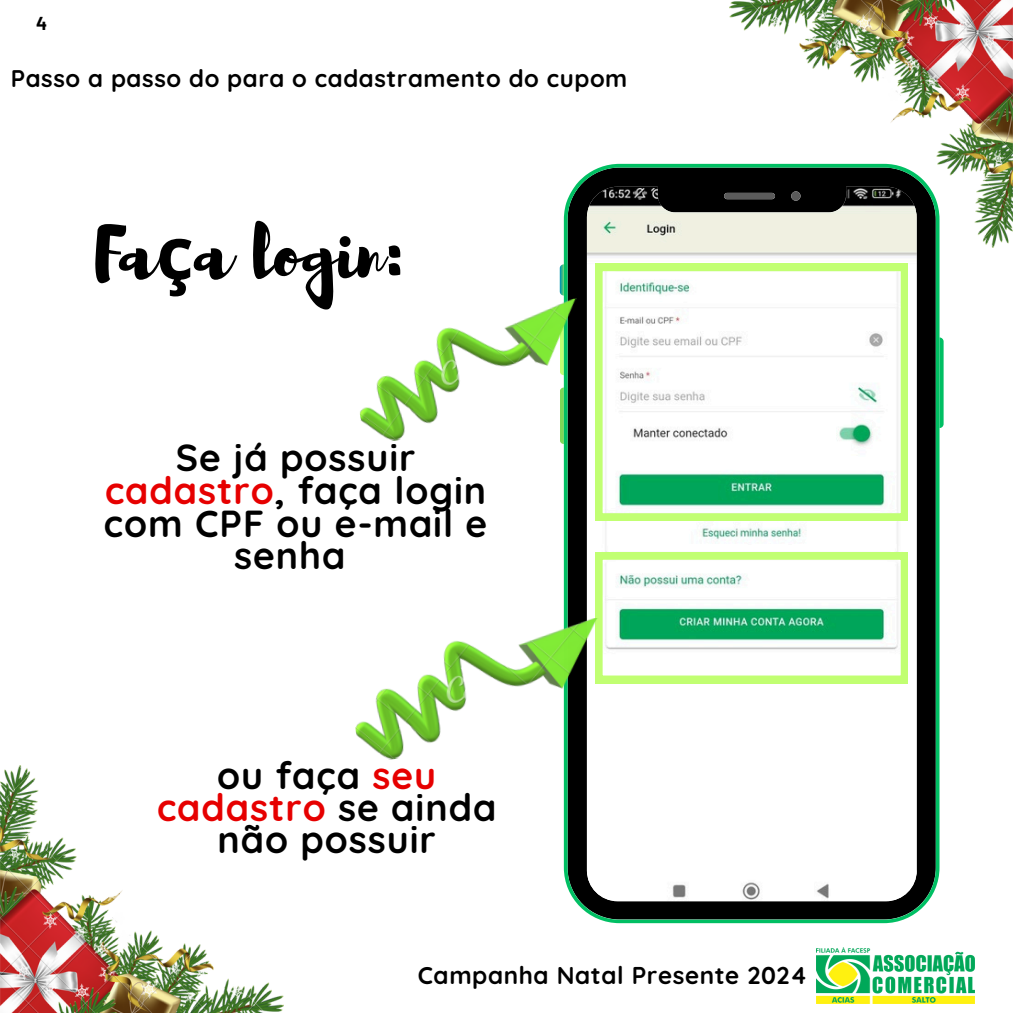
<style>
.page{position:relative;width:1013px;height:1013px;background:#fff}
.page>*{position:absolute;margin:0;border:0;box-sizing:border-box;transform-origin:0 0}
.t1{font:72.5px "Brusher";color:#000}
.t2{font:700 37.5px/32.8px "Quicksand";letter-spacing:.025em;color:#000;text-align:center}
.t3{font:700 24.25px "Quicksand";letter-spacing:.025em;color:#000}
.t4{font:700 24px "Quicksand";letter-spacing:.025em;color:#000}
.t5{font:700 18.25px "Barlow";color:#000}
.s1{font-family:"Noto Sans";font-weight:700}
.s2{color:#e60000}
</style>
<div class="page">
<svg style="left:559px;top:264px;width:5px;height:31px"></svg>
<svg style="left:939px;top:337px;width:4px;height:91px"></svg>
<svg style="left:564px;top:164px;width:375px;height:759px"></svg>
<svg style="left:595px;top:264px;width:313px;height:256px"></svg>
<img style="left:360px;top:298px;width:234px;height:147px">
<svg style="left:595px;top:552px;width:313px;height:131px"></svg>
<img style="left:355px;top:617px;width:254px;height:145px">
<img style="left:0;top:765px;width:283px;height:247px">
<img style="left:729px;top:0;width:283px;height:247px">
<img style="left:816px;top:947px;width:158px;height:56px">
<p class="t5" style="left:36px;top:12px;width:13px">4</p>
<p class="t4" style="left:11px;top:63px;width:618px">Passo a passo do para o cadastramento do cupom</p>
<p class="t1" style="left:95px;top:206px;width:314px">Fa<span class="s1">ç</span>a login:</p>
<p class="t2" style="left:104px;top:440px;width:385px">Se já possuir <span class="s2">cadastro</span>, faça login com CPF ou e-mail e senha</p>
<p class="t2" style="left:157px;top:759px;width:341px;line-height:31.9px">ou faça <span class="s2">seu cadastro</span> se ainda não possuir</p>
<h1 class="t3" style="left:418px;top:959px;width:391px">Campanha Natal Presente 2024</h1>
</div>
